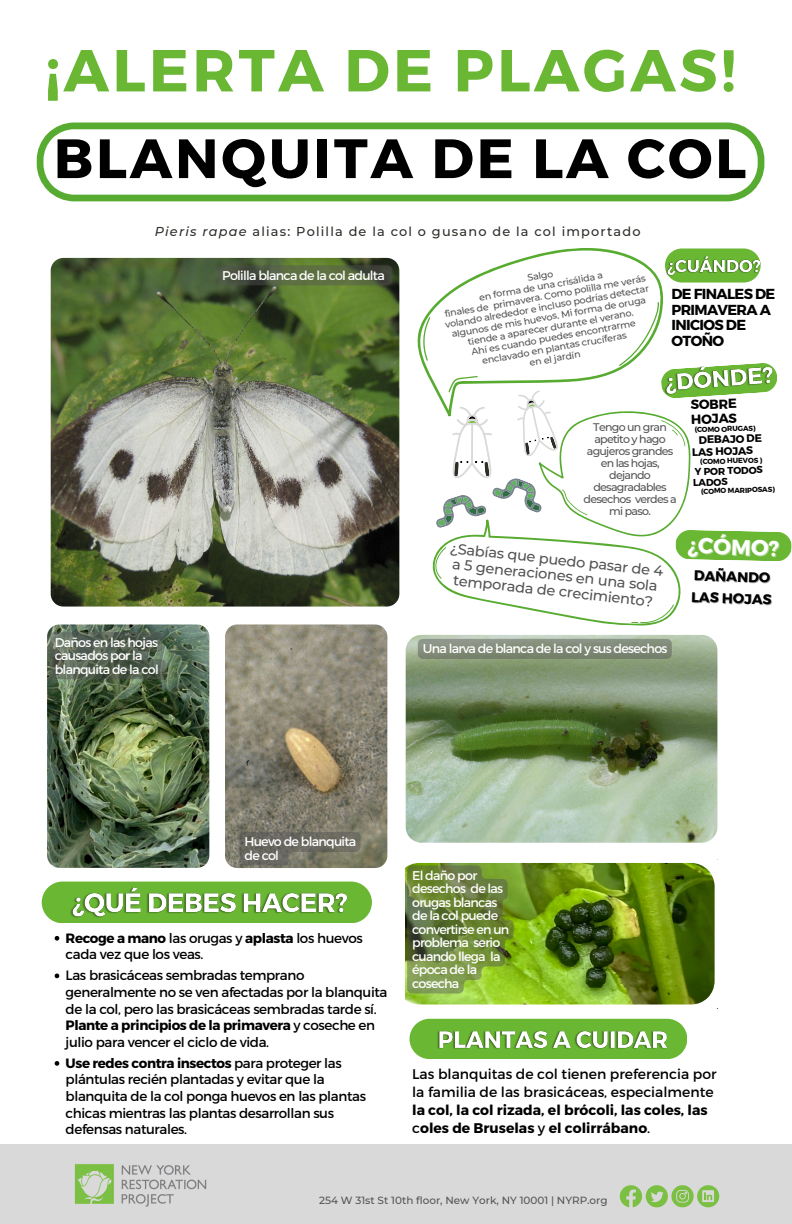
<style>
.page{position:relative;width:792px;height:1224px;background:#fff}
.page>*{position:absolute;margin:0;border:0;box-sizing:border-box;transform-origin:0 0}
.t1{font:700 59.2px "Montserrat";letter-spacing:.06em;color:#6ab734}
.t2{font:700 55.3px "Montserrat";letter-spacing:.05em;color:#000}
.t3{font:700 22px "Montserrat";color:#fff}
.t4{font:500 14.5px/15.8px "Montserrat";color:#545454}
.t5{font:700 14.5px/15.8px "Montserrat";letter-spacing:-.045em;color:#000}
.t6{font:14px/18px "Montserrat";color:#000}
.t7{font:700 14px "Montserrat";color:#000}
.t8{font:13.5px/16.6px "Montserrat";letter-spacing:-.03em;color:#000}
.t9{font:700 13.2px/14.5px "Montserrat";color:#000}
.t10{font:500 12.9px "Montserrat";letter-spacing:.09em;color:#2b2f28}
.t11{font:12.7px/13.5px "Montserrat";letter-spacing:-.06em;color:#fff}
.t12{font:500 11px/12px "Montserrat";letter-spacing:-.065em;color:#545454;text-align:center}
.t13{font:700 10.9px/12.1px "Montserrat";color:#000}
.t14{font:500 10.4px "Montserrat";color:#545454}
.t15{font:700 10px/10.7px "Montserrat";color:#000}
.t16{font:500 9.5px/10.5px "Montserrat";color:#545454;text-align:center}
.t17{font:700 7.3px "Montserrat";color:#000}
.s1{font-style:italic}
.s2{font-weight:700}
</style>
<div class="page">
<img style="left:382px;top:849px;width:336px;height:170px">
<img style="left:225px;top:624px;width:162px;height:244px;border-radius:12px">
<img style="left:47px;top:624px;width:162px;height:244px;border-radius:12px">
<img style="left:50px;top:257px;width:350px;height:350px">
<div style="left:0;top:1145px;width:792px;height:79px;background:#d9d9d9"></div>
<svg style="left:620px;top:1185px;width:99px;height:22px"></svg>
<img style="left:74px;top:1164px;width:133px;height:43px">
<svg style="left:37px;top:123px;width:727px;height:78px"></svg>
<svg style="left:417px;top:248px;width:246px;height:108px"></svg>
<svg style="left:669px;top:249px;width:87px;height:34px"></svg>
<img style="left:406px;top:635px;width:311px;height:208px;border-radius:16px">
<div style="left:42px;top:882px;width:330px;height:41px;background:#6ab734;border-radius:21px"></div>
<svg style="left:410px;top:1019px;width:277px;height:40px;background:#73bb41"></svg>
<svg style="left:420px;top:302px;width:372px;height:324px"></svg>
<img style="left:661px;top:359px;width:115px;height:39px">
<svg style="left:55px;top:936px;width:4px;height:5px"></svg>
<svg style="left:55px;top:974px;width:4px;height:4px"></svg>
<svg style="left:55px;top:1061px;width:4px;height:5px"></svg>
<img style="left:665px;top:254px;width:96px;height:25px">
<img style="left:436px;top:1025px;width:238px;height:27px">
<div style="left:418px;top:639px;width:254px;height:20px;background:#545454;border-radius:5px;opacity:.46"></div>
<svg style="left:239px;top:832px;width:122px;height:34px;background:#6e6d62"></svg>
<svg style="left:50px;top:632px;width:116px;height:47px;background:#576454"></svg>
<svg style="left:407px;top:865px;width:107px;height:129px;background:#708b3a"></svg>
<div style="left:218px;top:265px;width:174px;height:20px;background:#545454;border-radius:5px;opacity:.46"></div>
<img style="left:70px;top:887px;width:277px;height:31px">
<p class="t1" style="left:45px;top:32px;width:692px">¡ALERTA DE PLAGAS!</p>
<h1 class="t2" style="left:54px;top:122px;width:694px">BLANQUITA DE LA COL</h1>
<p class="t10" style="left:155px;top:224px;width:487px"><span class="s1">Pieris rapae</span> alias: Polilla de la col o gusano de la col importado</p>
<p class="t16" style="left:527px;top:273px;width:28px;rotate:-10deg">Salgo</p>
<p class="t11" style="left:222px;top:268px;width:164px">Polilla blanca de la col adulta</p>
<p class="t16" style="left:478px;top:292px;width:127px;rotate:-10deg">en forma de una crisálida a</p>
<p class="t16" style="left:444px;top:309px;width:205px;rotate:-10deg">finales de primavera. Como polilla me verás</p>
<p class="t16" style="left:444px;top:319px;width:209px;rotate:-10deg">volando alrededor e incluso podrías detectar</p>
<p class="t5" style="left:671px;top:285px;width:105px">DE FINALES DE<br>PRIMAVERA A<br>INICIOS DE<br>OTOÑO</p>
<p class="t16" style="left:451px;top:329px;width:199px;rotate:-10deg">algunos de mis huevos. Mi forma de oruga tiende a aparecer durante el verano.</p>
<p class="t16" style="left:471px;top:347px;width:168px;rotate:-10deg">Ahí es cuando puedes encontrarme</p>
<p class="t16" style="left:481px;top:355px;width:148px;rotate:-10deg">enclavado en plantas crucíferas</p>
<p class="t16" style="left:529px;top:358px;width:53px;rotate:-10deg">en el jardín</p>
<p class="t11" style="left:55px;top:635px;width:106px">Daños en las hojas causados por la blanquita de la col</p>
<p class="t12" style="left:584px;top:421px;width:95px">Tengo un gran apetito y hago agujeros grandes en las hojas, dejando desagradables desechos verdes a mi paso.</p>
<p class="t4" style="left:451px;top:540px;width:216px;rotate:6deg">¿Sabías que puedo pasar de 4 a 5 generaciones en una sola temporada de crecimiento?</p>
<h5 class="t9" style="left:690px;top:397px;width:48px;rotate:-2deg">SOBRE<br>HOJAS</h5>
<p class="t17" style="left:694px;top:425px;width:62px;rotate:-2deg">(COMO ORUGAS)</p>
<p class="t13" style="left:691px;top:434px;width:72px;text-indent:7px;rotate:-2deg">DEBAJO DE<br>LAS HOJAS</p>
<p class="t17" style="left:700px;top:457px;width:64px;rotate:-2deg">(COMO HUEVOS )</p>
<p class="t15" style="left:692px;top:466px;width:72px;rotate:-2deg">Y POR TODOS<br>LADOS</p>
<p class="t17" style="left:701px;top:487px;width:75px;rotate:-2deg">(COMO MARIPOSAS)</p>
<p class="t3" style="left:688px;top:531px;width:93px;rotate:2deg">¿CÓMO?</p>
<h6 class="t7" style="left:694px;top:566px;width:78px;rotate:2deg">DAÑANDO</h6>
<h5 class="t7" style="left:692px;top:588px;width:82px;rotate:2deg">LAS HOJAS</h5>
<p class="t11" style="left:423px;top:641px;width:246px">Una larva de blanca de la col y sus desechos</p>
<p class="t11" style="left:244px;top:835px;width:113px">Huevo de blanquita de col</p>
<p class="t8" style="left:66px;top:929px;width:299px"><span class="s2">Recoge a mano</span> las orugas y <span class="s2">aplasta</span> los huevos cada vez que los veas.</p>
<p class="t8" style="left:66px;top:966px;width:323px">Las brasicáceas sembradas temprano generalmente no se ven afectadas por la blanquita de la col, pero las brasicáceas sembradas tarde sí.<br><span class="s2">Plante a principios de la primavera</span> y coseche en julio para vencer el ciclo de vida.</p>
<p class="t8" style="left:66px;top:1054px;width:302px"><span class="s2">Use redes contra insectos</span> para proteger las plántulas recién plantadas y evitar que la blanquita de la col ponga huevos en las plantas chicas mientras las plantas desarrollan sus defensas naturales.</p>
<p class="t11" style="left:412px;top:868px;width:99px">El daño por desechos de las orugas blancas de la col puede convertirse en un problema serio cuando llega la época de la cosecha</p>
<p class="t6" style="left:412px;top:1065px;width:306px">Las blanquitas de col tienen preferencia por la familia de las brasicáceas, especialmente <span class="s2">la col, la col rizada, el brócoli, las coles, las </span>c<span class="s2">oles de Bruselas</span> y <span class="s2">el colirrábano</span>.</p>
<p class="t14" style="left:319px;top:1194px;width:290px">254 W 31st St 10th floor, New York, NY 10001 | NYRP.org</p>
</div>
